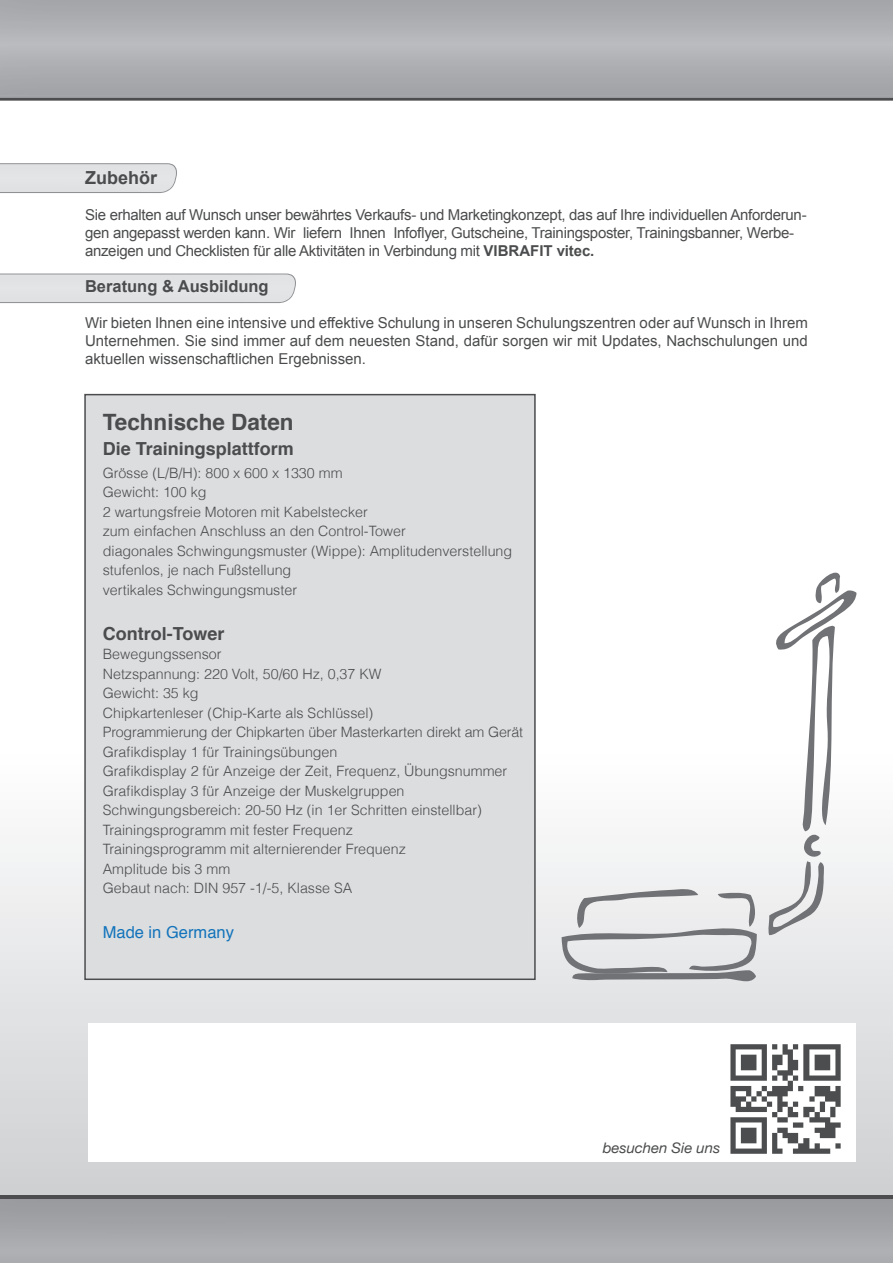
<style>
.page{position:relative;width:893px;height:1263px;background:#fff}
.page>*{position:absolute;margin:0;border:0;box-sizing:border-box;transform-origin:0 0}
.t1{font:700 22.5px "Helvetica";color:#4b4c4d}
.t2{font:700 18px "Helvetica";color:#4b4c4d}
.t3{font:700 18px "Arial";color:#4b4c4d}
.t4{font:700 16.5px "Arial";color:#4b4c4d}
.t5{font:16.5px "Helvetica";color:#1374bb}
.t6{font:15px/18px "Arial";letter-spacing:-.02em;color:#4b4c4d}
.t7{font:italic 14.55px "Helvetica Neue";letter-spacing:-.005em;color:#4b4c4d}
.t8{font:300 14.25px/19.5px "Helvetica";color:#4b4c4d}
.s1{font-weight:700}
</style>
<div class="page">
<div style="left:0;top:642px;width:893px;height:553px;background:linear-gradient(to bottom,#fff,#d0d1d4)"></div>
<div style="left:88px;top:1023px;width:768px;height:139px;background:#fff"></div>
<img style="left:0;top:163px;width:177px;height:30px">
<img style="left:0;top:273px;width:296px;height:30px">
<div style="left:85px;top:395px;width:450px;height:584px;background:#dcdddf"></div>
<div style="left:84px;top:394px;width:452px;height:586px;border:2px solid #4b4c4d"></div>
<img style="left:0;top:96px;width:893px;height:5px">
<svg style="left:767px;top:572px;width:89px;height:363px"></svg>
<svg style="left:562px;top:887px;width:196px;height:99px;background:#cecfd1"></svg>
<img style="left:0;top:1195px;width:893px;height:68px">
<div style="left:106px;top:1227px;width:138px;height:13px;background:#a6a7ab"></div>
<div style="left:89px;top:1211px;width:137px;height:13px;background:#9fa1a4"></div>
<img style="left:730px;top:1044px;width:111px;height:110px">
<p class="t3" style="left:85px;top:166px;width:74px">Zubehör</p>
<p class="t6" style="left:85px;top:206px;width:723px">Sie erhalten auf Wunsch unser bewährtes Verkaufs- und Marketingkonzept, das auf Ihre individuellen Anforderun&shy;gen angepasst werden kann. Wir liefern Ihnen Infoflyer, Gutscheine, Trainingsposter, Trainings banner, Werbe&shy;anzeigen und Checklisten für alle Aktivitäten in Verbindung mit <span class="s1">VIBRAFIT vitec.</span></p>
<p class="t4" style="left:85px;top:276px;width:185px">Beratung &amp; Ausbildung</p>
<p class="t6" style="left:85px;top:314px;width:724px;text-align:justify">Wir bieten Ihnen eine intensive und effektive Schulung in unseren Schulungszentren oder auf Wunsch in Ihrem Unternehmen. Sie sind immer auf dem neuesten Stand, dafür sorgen wir mit Updates, Nachschulungen und aktuellen wissenschaftlichen Ergebnissen.</p>
<h1 class="t1" style="left:103px;top:404px;width:192px">Technische Daten</h1>
<p class="t2" style="left:103px;top:434px;width:193px">Die Trainingsplattform</p>
<p class="t8" style="left:103px;top:462px;width:411px">Grösse (L/B/H): 800 x 600 x 1330 mm<br>Gewicht: 100 kg<br>2 wartungsfreie Motoren mit Kabelstecker<br>zum einfachen Anschluss an den Control-Tower<br>diagonales Schwingungsmuster (Wippe): Amplitudenverstellung stufenlos, je nach Fußstellung<br>vertikales Schwingungsmuster</p>
<p class="t2" style="left:103px;top:619px;width:123px">Control-Tower</p>
<p class="t8" style="left:103px;top:644px;width:422px">Bewegungssensor<br>Netzspannung: 220 Volt, 50/60 Hz, 0,37 KW<br>Gewicht: 35 kg<br>Chipkartenleser (Chip-Karte als Schlüssel)<br>Programmierung der Chipkarten über Masterkarten direkt am Gerät Grafikdisplay 1 für Trainingsübungen<br>Grafikdisplay 2 für Anzeige der Zeit, Frequenz, Übungsnummer Grafikdisplay 3 für Anzeige der Muskelgruppen Schwingungsbereich: 20-50 Hz (in 1er Schritten einstellbar)<br>Trainingsprogramm mit fester Frequenz<br>Trainingsprogramm mit alternierender Frequenz<br>Amplitude bis 3 mm<br>Gebaut nach: DIN 957 -1/-5, Klasse SA</p>
<p class="t5" style="left:103px;top:920px;width:133px">Made in Germany</p>
<p class="t7" style="left:603px;top:1135px;width:119px">besuchen Sie uns</p>
</div>
